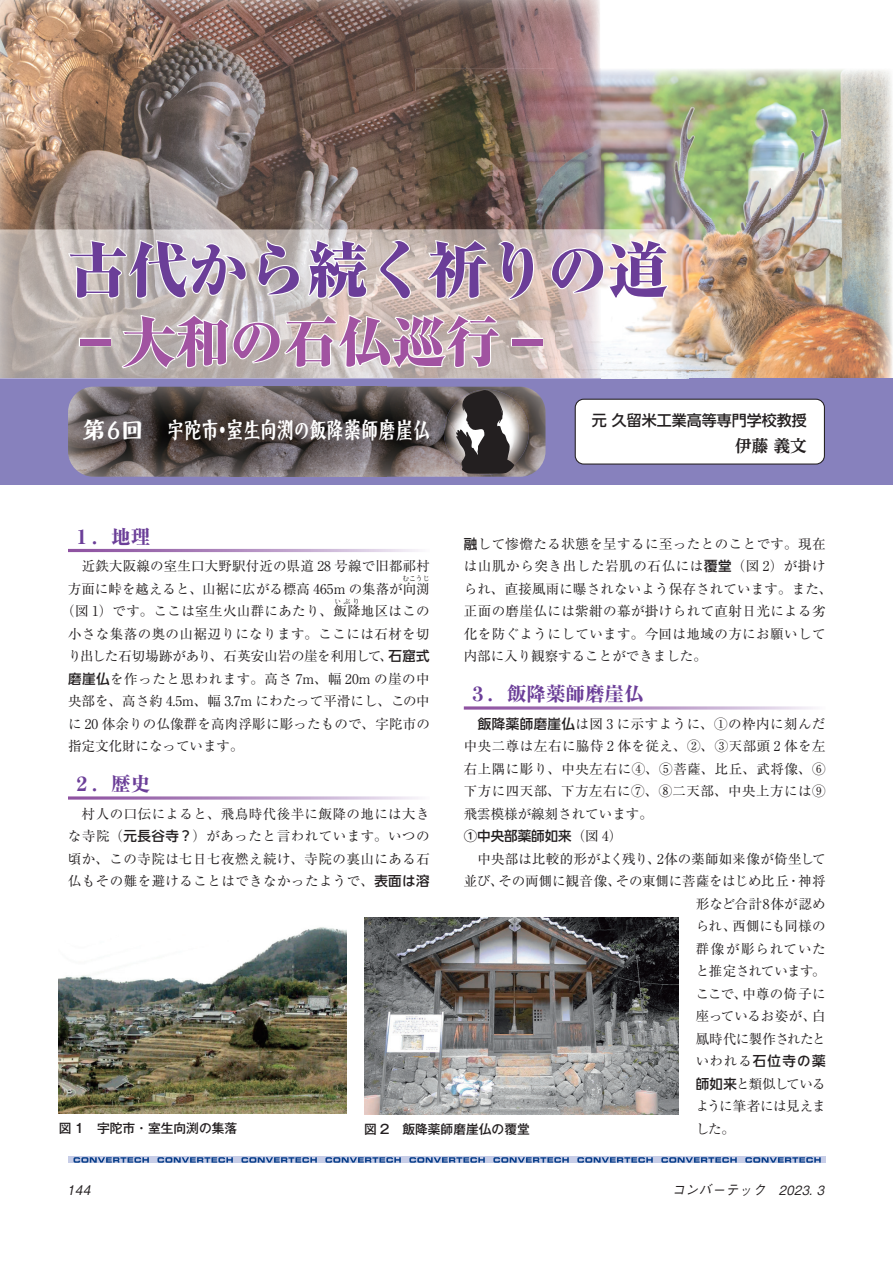
<style>
.page{position:relative;width:893px;height:1263px;background:#fff}
.page>*{position:absolute;margin:0;border:0;box-sizing:border-box;transform-origin:0 0}
.t1{font:800 expanded 60px "Ryumin Pr 6 N";color:#6b3e98}
.t2{font:800 expanded 54px "Ryumin Pr 6 N";color:#a153a1}
.t3{font:700 24px "Moaria Std";color:#fff}
.t4{font:800 19.5px "Ryumin Pr 6 N";color:#6b3e98}
.t5{font:700 16.5px "UD Reimin Pr 6 N";color:#231f20}
.t6{font:500 15px "UD Shin Go NT Pr 6 N";color:#231f20}
.t7{font:italic 500 13.8px "Gothic BBB Pr 6 N";color:#231f20;scale:.91 1}
.t8{font:13.5px/22.5px "Ryumin Pr 6 N";letter-spacing:.015em;color:#231f20;text-align:justify}
.t9{font:13.5px/22.5px "Ryumin Pr 6 N";letter-spacing:.035em;color:#231f20}
.t10{font:500 13.5px "UD Shin Go NT Pr 6 N";color:#231f20}
.t11{font:13.5px/22.5px "Ryumin Pr 6 N";letter-spacing:-.045em;color:#231f20}
.t12{font:italic 500 13.35px "Gothic BBB Pr 6 N";color:#231f20;scale:.91 1}
.t13{font:500 12.75px "Gothic MB101 Pr 6 N";color:#231f20}
.t14{font:6.75px "Ryumin Pr 6 N";color:#231f20}
.s1{font-family:"UD Shin Go NT Pr 6 N";font-weight:500}
.s2{font-family:"Ryumin Pr 6 N";font-weight:400}
.s3{font-size:12.6px}
</style>
<div class="page">
<div style="left:68px;top:1157px;width:757px;height:6px;background:#c7cde7"></div>
<svg style="left:74px;top:1157px;width:75px;height:6px"></svg>
<svg style="left:157px;top:1157px;width:76px;height:6px"></svg>
<svg style="left:241px;top:1157px;width:76px;height:6px"></svg>
<svg style="left:325px;top:1157px;width:76px;height:6px"></svg>
<svg style="left:409px;top:1157px;width:76px;height:6px"></svg>
<svg style="left:493px;top:1157px;width:76px;height:6px"></svg>
<svg style="left:577px;top:1157px;width:76px;height:6px"></svg>
<svg style="left:661px;top:1157px;width:76px;height:6px"></svg>
<svg style="left:745px;top:1157px;width:76px;height:6px"></svg>
<img style="left:600px;top:69px;width:292px;height:206px">
<img style="left:688px;top:275px;width:204px;height:103px">
<img style="left:0;top:0;width:600px;height:92px">
<img style="left:0;top:92px;width:416px;height:286px">
<img style="left:416px;top:69px;width:138px;height:309px">
<img style="left:554px;top:69px;width:46px;height:161px">
<div style="left:0;top:378px;width:892px;height:107px;background:#8781bd"></div>
<div style="left:575px;top:399px;width:249px;height:65px;background:#fff;border-radius:9px"></div>
<div style="left:575px;top:399px;width:250px;height:66px;border:1px solid #231f20;border-radius:9px"></div>
<img style="left:554px;top:230px;width:134px;height:148px">
<img style="left:0;top:378px;width:688px;height:1px">
<img style="left:68px;top:387px;width:477px;height:90px">
<img style="left:444px;top:390px;width:85px;height:85px;border-radius:43px">
<svg style="left:66px;top:238px;width:182px;height:62px"></svg>
<svg style="left:256px;top:237px;width:45px;height:60px"></svg>
<svg style="left:307px;top:238px;width:61px;height:63px"></svg>
<svg style="left:378px;top:239px;width:34px;height:61px"></svg>
<svg style="left:426px;top:238px;width:63px;height:62px"></svg>
<svg style="left:496px;top:240px;width:39px;height:62px"></svg>
<svg style="left:550px;top:238px;width:119px;height:62px"></svg>
<div style="left:79px;top:338px;width:32px;height:8px;border:2px solid #fff"></div>
<svg style="left:120px;top:313px;width:397px;height:164px"></svg>
<div style="left:511px;top:338px;width:32px;height:8px;border:2px solid #fff"></div>
<svg style="left:68px;top:796px;width:351px;height:4px"></svg>
<svg style="left:464px;top:706px;width:351px;height:4px"></svg>
<img style="left:364px;top:917px;width:314px;height:197px">
<img style="left:59px;top:927px;width:287px;height:186px">
<h1 class="t1" style="left:68px;top:222px;width:601px">古代から続く祈りの道</h1>
<h2 class="t2" style="left:68px;top:299px;width:487px">－大和の石仏巡行－</h2>
<h3 class="t3" style="left:82px;top:413px;width:350px">第6回　宇陀市・室生向渕の飯降薬師磨崖仏</h3>
<h3 class="t4" style="left:72px;top:521px;width:79px">１．地理</h3>
<p class="t8" style="left:68px;top:554px;width:363px">　近鉄大阪線の室生口大野駅付近の県道 28 号線で旧都祁村方面に峠を越えると、山裾に広がる標高 465m の集落が向渕</p>
<p class="t14" style="left:402px;top:573px;width:28px">むこうじ</p>
<p class="t8" style="left:61px;top:599px;width:370px">（図 1）です。ここは室生火山群にあたり、飯降地区はこの</p>
<p class="t14" style="left:334px;top:596px;width:26px">いぶり</p>
<p class="t8" style="left:68px;top:622px;width:363px">小さな集落の奥の山裾辺りになります。ここには石材を切り出した石切場跡があり、石英安山岩の崖を利用して、<span class="s1">石窟式磨崖仏</span>を作ったと思われます。高さ 7m、幅 20m の崖の中央部を、高さ約 4.5m、幅 3.7m にわたって平滑にし、この中に 20 体余りの仏像群を高肉浮彫に彫ったもので、宇陀市の指定文化財になっています。</p>
<h3 class="t4" style="left:72px;top:768px;width:79px">２．歴史</h3>
<p class="t8" style="left:68px;top:802px;width:363px">　村人の口伝によると、飛鳥時代後半に飯降の地には大きな寺院（<span class="s1">元長谷寺？</span>）があったと言われています。いつの頃か、この寺院は七日七夜燃え続け、寺院の裏山にある石仏もその難を避けることはできなかったようで、<span class="s1">表面は溶</span></p>
<p class="t6" style="left:592px;top:408px;width:216px">元 久留米工業高等専門学校教授</p>
<p class="t5" style="left:735px;top:432px;width:73px">伊藤 義文</p>
<p class="t9" style="left:464px;top:532px;width:370px"><span class="s1">融</span>して惨憺たる状態を呈するに至ったとのことです。現在は山肌から突き出した岩肌の石仏には<span class="s1">覆堂</span>（図 2）が掛けられ、直接風雨に曝されないよう保存されています。また、正面の磨崖仏には紫紺の幕が掛けられて直射日光による劣化を防ぐようにしています。今回は地域の方にお願いして内部に入り観察することができました。</p>
<h3 class="t4" style="left:468px;top:678px;width:177px">３．飯降薬師磨崖仏</h3>
<p class="t8" style="left:464px;top:712px;width:363px;text-indent:14px"><span class="s1">飯降薬師磨崖仏</span>は図 3 に示すように、①の枠内に刻んだ中央二尊は左右に脇侍 2 体を従え、②、③天部頭 2 体を左右上隅に彫り、中央左右に④、⑤菩薩、比丘、武将像、⑥下方に四天部、下方左右に⑦、⑧二天部、中央上方には⑨飛雲模様が線刻されています。</p>
<p class="t10" style="left:464px;top:825px;width:160px">①中央部薬師如来<span class="s2">（図 4）</span></p>
<p class="t8" style="left:464px;top:847px;width:363px;text-align:right">　中央部は比較的形がよく残り、2体の薬師如来像が倚坐して並び、その両側に観音像、その東側に菩薩をはじめ比丘・神将形など合計8体が認め<br>られ、西側にも同様の<br>群像が彫られていた<br>と推定されています。<br>ここで、中尊の倚子に<br>座っているお姿が、白<br>鳳時代に製作されたと</p>
<p class="t10" style="left:696px;top:1050px;width:131px"><span class="s2">いわれる</span>石位寺の薬</p>
<p class="t11" style="left:696px;top:1072px;width:131px"><span class="s1">師如来</span>と類似しているように筆者には見えま</p>
<p class="t13" style="left:59px;top:1118px;width:180px">図 1　宇陀市・室生向渕の集落</p>
<p class="t13" style="left:364px;top:1118px;width:167px">図 2　飯降薬師磨崖仏の覆堂</p>
<p class="t8" style="left:696px;top:1117px;width:41px">した。</p>
<p class="t12" style="left:67px;top:1179px;width:32px">144</p>
<p class="t7" style="left:672px;top:1179px;width:173px">コンバーテック <span class="s3">2023. 3</span></p>
</div>
